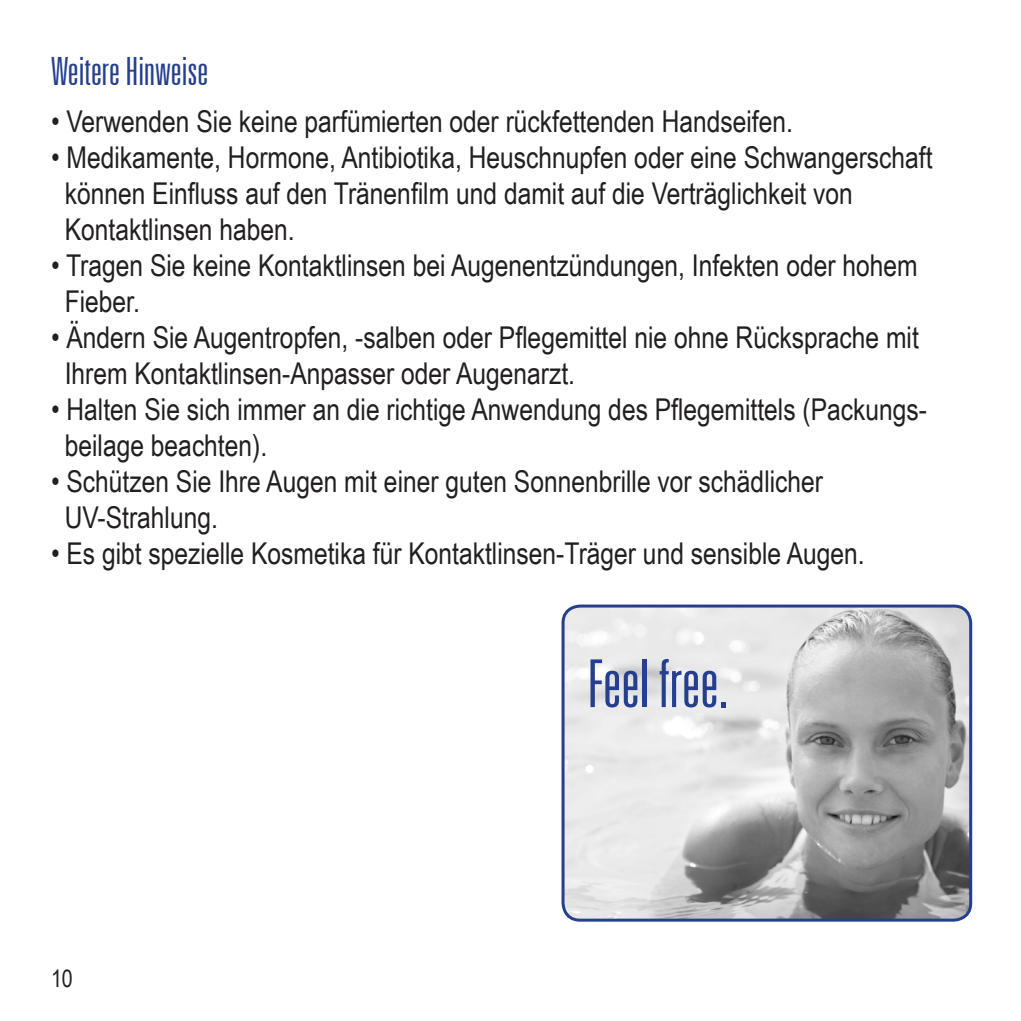
<style>
.page{position:relative;width:1021px;height:1021px;background:#fff}
.page>*{position:absolute;margin:0;border:0;box-sizing:border-box;transform-origin:0 0}
.t1{font:300 ultra-condensed 66px "Univers LT";color:#253f8e}
.t2{font:300 ultra-condensed 39px "Univers LT";color:#253f8e}
.t3{font:30px/36px "Arial Narrow";color:#231f20}
.t4{font:24px "Arial Narrow";color:#231f20}
</style>
<div class="page">
<img style="left:565px;top:608px;width:405px;height:312px">
<div style="left:561px;top:604px;width:411px;height:317px;border:3px solid #253f8e;border-radius:17px"></div>
<h2 class="t2" style="left:51px;top:51px;width:159px">Weitere Hinweise</h2>
<p class="t3" style="left:51px;top:102px;width:743px">• Verwenden Sie keine parfümierten oder rückfettenden Handseifen.</p>
<p class="t3" style="left:65px;top:138px;width:869px;text-indent:-14px">• Medikamente, Hormone, Antibiotika, Heuschnupfen oder eine Schwangerschaft können Einfluss auf den Tränenfilm und damit auf die Verträglichkeit von<br>Kontaktlinsen haben.</p>
<p class="t3" style="left:65px;top:246px;width:854px;text-indent:-14px">• Tragen Sie keine Kontaktlinsen bei Augenentzündungen, Infekten oder hohem<br>Fieber.</p>
<p class="t3" style="left:65px;top:318px;width:855px;text-indent:-14px">• Ändern Sie Augentropfen, -salben oder Pflegemittel nie ohne Rücksprache mit<br>Ihrem Kontaktlinsen-Anpasser oder Augenarzt.</p>
<p class="t3" style="left:65px;top:390px;width:863px;text-indent:-14px">• Halten Sie sich immer an die richtige Anwendung des Pflegemittels (Packungs&shy;beilage beachten).</p>
<p class="t3" style="left:65px;top:462px;width:760px;text-indent:-14px">• Schützen Sie Ihre Augen mit einer guten Sonnenbrille vor schädlicher<br>UV-Strahlung.</p>
<p class="t3" style="left:51px;top:534px;width:815px">• Es gibt spezielle Kosmetika für Kontaktlinsen-Träger und sensible Augen.</p>
<p class="t4" style="left:51px;top:961px;width:23px">10</p>
<h1 class="t1" style="left:587px;top:649px;width:142px">Feel free.</h1>
</div>
